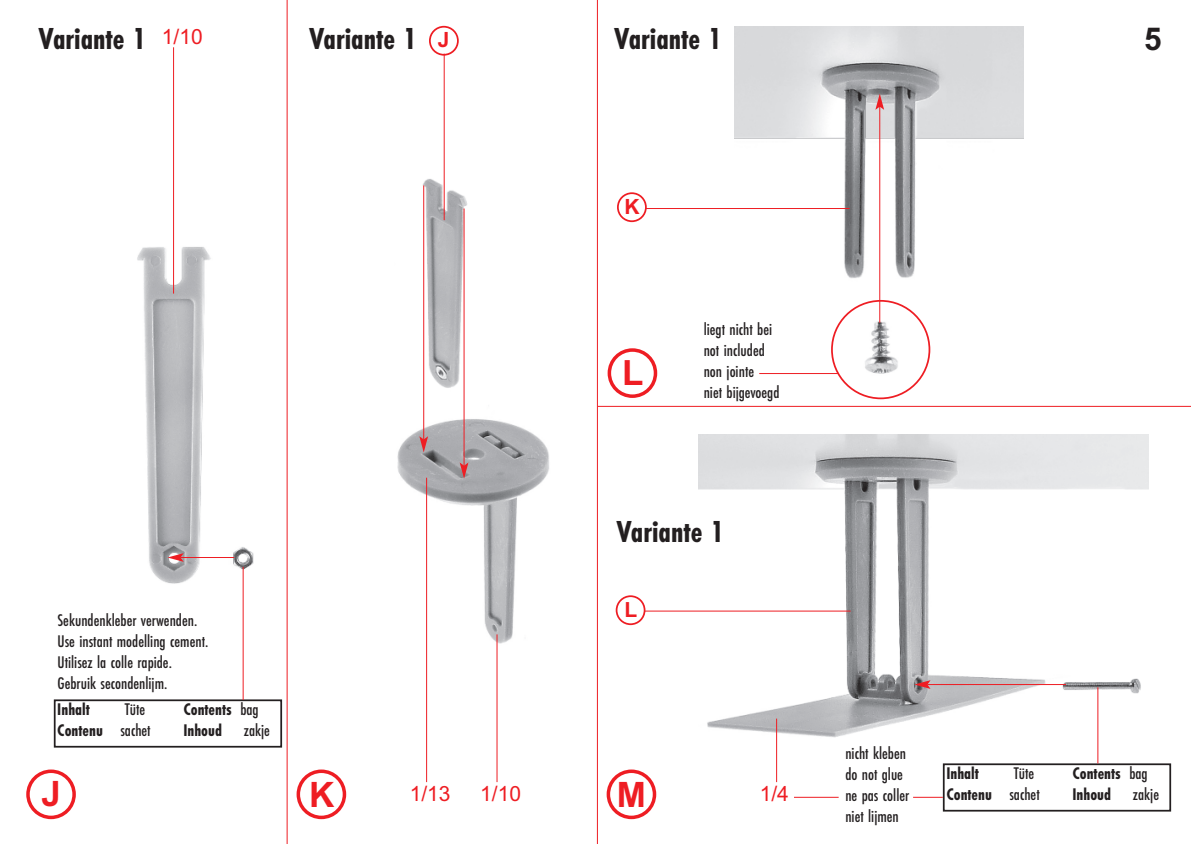
<style>
.page{position:relative;width:1191px;height:844px;background:#fff}
.page>*{position:absolute;margin:0;border:0;box-sizing:border-box;transform-origin:0 0}
.t1{font:700 35px "Arial";color:#ee1d23}
.t2{font:31.5px "Futura EF Bold Con";color:#231f20}
.t3{font:700 31.5px "Arial";color:#231f20}
.t4{font:21px "Arial";color:#ee1d23}
.t5{font:700 21px "Arial";color:#ee1d23}
.t6{font:17.5px/21px "Futura EF Medium Con";color:#231f20}
.t7{font:17.5px "Futura EF Bold Con";color:#231f20}
.s1{font-family:"Futura EF Medium Con"}
</style>
<div class="page">
<hr style="left:597px;top:0;width:1px;height:843px;background:#ee1d23">
<hr style="left:287px;top:0;width:1px;height:843px;background:#ee1d23">
<hr style="left:598px;top:406px;width:593px;height:1px;background:#ee1d23">
<img style="left:137px;top:241px;width:117px;height:347px">
<img style="left:397px;top:174px;width:152px;height:476px">
<img style="left:735px;top:26px;width:288px;height:268px">
<img style="left:698px;top:434px;width:450px;height:312px">
<svg style="left:26px;top:769px;width:50px;height:50px"></svg>
<svg style="left:296px;top:769px;width:50px;height:50px"></svg>
<svg style="left:607px;top:348px;width:50px;height:50px"></svg>
<svg style="left:606px;top:769px;width:50px;height:50px"></svg>
<svg style="left:429px;top:26px;width:30px;height:30px"></svg>
<svg style="left:617px;top:192px;width:30px;height:30px"></svg>
<svg style="left:615px;top:595px;width:30px;height:30px"></svg>
<div style="left:54px;top:699px;width:228px;height:48px;border:2px solid #231f20"></div>
<div style="left:943px;top:763px;width:228px;height:48px;border:2px solid #231f20"></div>
<svg style="left:831px;top:300px;width:99px;height:99px"></svg>
<hr style="left:173px;top:47px;width:1px;height:246px;background:#ee1d23">
<hr style="left:444px;top:54px;width:1px;height:166px;background:#ee1d23">
<hr style="left:645px;top:208px;width:204px;height:1px;background:#ee1d23">
<hr style="left:759px;top:373px;width:79px;height:1px;background:#ee1d23">
<hr style="left:645px;top:610px;width:205px;height:1px;background:#ee1d23">
<hr style="left:243px;top:566px;width:1px;height:133px;background:#ee1d23">
<hr style="left:496px;top:634px;width:1px;height:147px;background:#ee1d23">
<hr style="left:776px;top:718px;width:1px;height:63px;background:#ee1d23">
<hr style="left:794px;top:796px;width:44px;height:1px;background:#ee1d23">
<hr style="left:913px;top:796px;width:30px;height:1px;background:#ee1d23">
<hr style="left:1097px;top:687px;width:1px;height:76px;background:#ee1d23">
<hr style="left:426px;top:477px;width:1px;height:304px;background:#ee1d23">
<hr style="left:181px;top:557px;width:53px;height:1px;background:#ee1d23">
<svg style="left:167px;top:553px;width:17px;height:8px"></svg>
<hr style="left:927px;top:684px;width:139px;height:1px;background:#ee1d23">
<svg style="left:914px;top:680px;width:16px;height:8px"></svg>
<hr style="left:423px;top:185px;width:1px;height:254px;background:#ee1d23">
<svg style="left:419px;top:436px;width:9px;height:16px"></svg>
<hr style="left:463px;top:208px;width:1px;height:257px;background:#ee1d23">
<svg style="left:460px;top:462px;width:8px;height:16px"></svg>
<hr style="left:879px;top:107px;width:1px;height:216px;background:#ee1d23">
<svg style="left:875px;top:94px;width:9px;height:16px"></svg>
<h2 class="t2" style="left:39px;top:26px;width:109px">Variante 1</h2>
<h2 class="t2" style="left:309px;top:26px;width:109px">Variante 1</h2>
<h2 class="t2" style="left:614px;top:26px;width:109px">Variante 1</h2>
<h2 class="t3" style="left:1144px;top:20px;width:19px">5</h2>
<p class="t4" style="left:162px;top:24px;width:42px">1/10</p>
<p class="t5" style="left:438px;top:28px;width:13px">J</p>
<p class="t5" style="left:624px;top:195px;width:17px">K</p>
<h1 class="t1" style="left:622px;top:352px;width:23px">L</h1>
<p class="t6" style="left:703px;top:320px;width:77px">liegt nicht bei not included non jointe<br>niet bijgevoegd</p>
<p class="t6" style="left:58px;top:610px;width:152px">Sekundenkleber verwenden.<br>Use instant modelling cement.<br>Utilisez la colle rapide.<br>Gebruik secondenlijm.</p>
<p class="t7" style="left:57px;top:702px;width:34px">Inhalt</p>
<p class="t6" style="left:125px;top:699px;width:22px">Tüte</p>
<p class="t7" style="left:183px;top:702px;width:77px">Contents <span class="s1">bag</span></p>
<p class="t7" style="left:57px;top:723px;width:95px">Contenu <span class="s1">sachet</span></p>
<p class="t7" style="left:183px;top:723px;width:40px">Inhoud</p>
<p class="t6" style="left:244px;top:720px;width:28px">zakje</p>
<h1 class="t1" style="left:42px;top:773px;width:21px">J</h1>
<h1 class="t1" style="left:309px;top:773px;width:27px">K</h1>
<h2 class="t2" style="left:616px;top:519px;width:109px">Variante 1</h2>
<p class="t5" style="left:624px;top:597px;width:14px">L</p>
<h1 class="t1" style="left:617px;top:773px;width:31px">M</h1>
<p class="t4" style="left:410px;top:781px;width:42px">1/13</p>
<p class="t4" style="left:480px;top:781px;width:42px">1/10</p>
<p class="t4" style="left:760px;top:781px;width:31px">1/4</p>
<p class="t6" style="left:845px;top:743px;width:65px">nicht kleben do not glue ne pas coller niet lijmen</p>
<p class="t7" style="left:946px;top:766px;width:34px">Inhalt</p>
<p class="t6" style="left:1013px;top:763px;width:22px">Tüte</p>
<p class="t7" style="left:1072px;top:766px;width:77px">Contents <span class="s1">bag</span></p>
<p class="t7" style="left:946px;top:787px;width:95px">Contenu <span class="s1">sachet</span></p>
<p class="t7" style="left:1072px;top:787px;width:40px">Inhoud</p>
<p class="t6" style="left:1132px;top:784px;width:28px">zakje</p>
</div>
